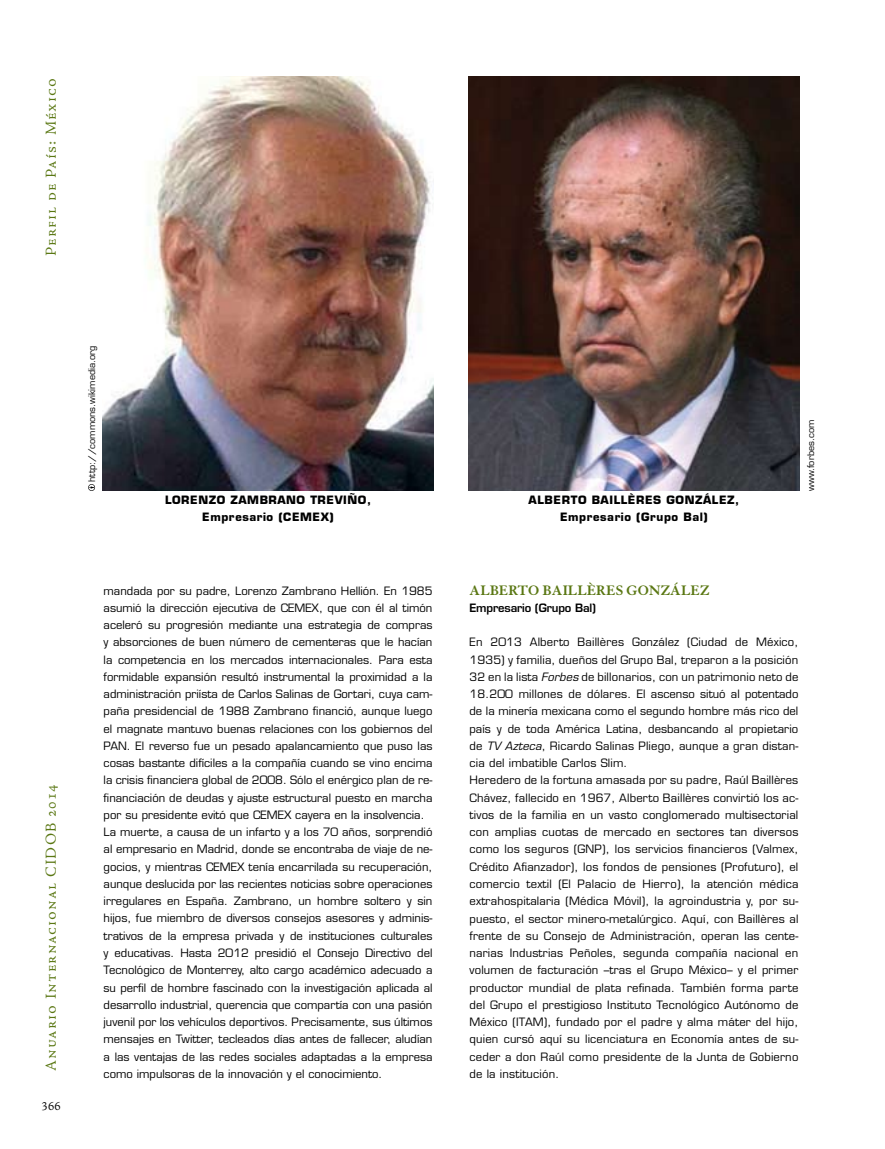
<style>
.page{position:relative;width:885px;height:1149px;background:#fff}
.page>*{position:absolute;margin:0;border:0;box-sizing:border-box;transform-origin:0 0}
.t1{font:15px "Adobe Jenson Pro Lt Capt";letter-spacing:.07em;color:#5a7713}
.t2{font:700 15px "Granjon";color:#5a7713}
.t3{font:12px "Adobe Jenson Pro Lt Capt";color:#000}
.t4{font:11.25px/17.2px "Eurostile";color:#000}
.t5{font:700 11.25px/17.2px "Eurostile";letter-spacing:.05em;color:#000;text-align:center}
.t6{font:600 11.25px "Eurostile";letter-spacing:-.015em;color:#000}
.t7{font:9px "Eurostile";color:#000}
.s1{font-style:italic}
</style>
<div class="page">
<img style="left:102px;top:77px;width:332px;height:414px">
<svg style="left:88px;top:484px;width:7px;height:7px"></svg>
<img style="left:468px;top:77px;width:331px;height:414px">
<h1 class="t1" style="left:42px;top:256px;width:179px;rotate:-90deg">Perfil de País: México</h1>
<h1 class="t1" style="left:42px;top:1070px;width:288px;rotate:-90deg">Anuario Internacional CIDOB 2014</h1>
<p class="t3" style="left:42px;top:1098px;width:21px">366</p>
<p class="t7" style="left:86px;top:481px;width:138px;rotate:-90deg">http://commons.wikimedia.org</p>
<p class="t5" style="left:165px;top:491px;width:207px">LORENZO ZAMBRANO TREVIÑO,<br>Empresario (CEMEX)</p>
<p class="t4" style="left:104px;top:581px;width:330px">mandada por su padre, Lorenzo Zambrano Hellión. En 1985 asumió la dirección ejecutiva de CEMEX, que con él al timón aceleró su progresión mediante una estrategia de compras y absorciones de buen número de cementeras que le hacían la competencia en los mercados internacionales. Para esta formidable expansión resultó instrumental la proximidad a la administración priísta de Carlos Salinas de Gortari, cuya cam&shy;paña presidencial de 1988 Zambrano financió, aunque luego el magnate mantuvo buenas relaciones con los gobiernos del PAN. El reverso fue un pesado apalancamiento que puso las cosas bastante difíciles a la compañía cuando se vino encima la crisis financiera global de 2008. Sólo el enérgico plan de re&shy;financiación de deudas y ajuste estructural puesto en marcha por su presidente evitó que CEMEX cayera en la insolvencia.<br>La muerte, a causa de un infarto y a los 70 años, sorprendió al empresario en Madrid, donde se encontraba de viaje de ne&shy;gocios, y mientras CEMEX tenía encarrilada su recuperación, aunque deslucida por las recientes noticias sobre operaciones irregulares en España. Zambrano, un hombre soltero y sin hijos, fue miembro de diversos consejos asesores y adminis&shy;trativos de la empresa privada y de instituciones culturales y educativas. Hasta 2012 presidió el Consejo Directivo del Tecnológico de Monterrey, alto cargo académico adecuado a su perfil de hombre fascinado con la investigación aplicada al desarrollo industrial, querencia que compartía con una pasión juvenil por los vehículos deportivos. Precisamente, sus últimos mensajes en Twitter, tecleados días antes de fallecer, aludían a las ventajas de las redes sociales adaptadas a la empresa como impulsoras de la innovación y el conocimiento.</p>
<p class="t5" style="left:528px;top:491px;width:212px">ALBERTO BAILLÈRES GONZÁLEZ,<br>Empresario (Grupo Bal)</p>
<p class="t7" style="left:805px;top:491px;width:72px;rotate:-90deg">www.forbes.com</p>
<h1 class="t2" style="left:469px;top:581px;width:241px">ALBERTO BAILLÈRES GONZÁLEZ</h1>
<p class="t6" style="left:469px;top:600px;width:128px">Empresario (Grupo Bal)</p>
<p class="t4" style="left:469px;top:633px;width:330px">En 2013 Alberto Baillères González (Ciudad de México, 1935) y familia, dueños del Grupo Bal, treparon a la posición 32 en la lista <span class="s1">Forbes</span> de billonarios, con un patrimonio neto de 18.200 millones de dólares. El ascenso situó al potentado de la minería mexicana como el segundo hombre más rico del país y de toda América Latina, desbancando al propietario de <span class="s1">TV Azteca</span>, Ricardo Salinas Pliego, aunque a gran distan&shy;cia del imbatible Carlos Slim.<br>Heredero de la fortuna amasada por su padre, Raúl Baillères Chávez, fallecido en 1967, Alberto Baillères convirtió los ac&shy;tivos de la familia en un vasto conglomerado multisectorial con amplias cuotas de mercado en sectores tan diversos como los seguros (GNP), los servicios financieros (Valmex, Crédito Afianzador), los fondos de pensiones (Profuturo), el comercio textil (El Palacio de Hierro), la atención médica extrahospitalaria (Médica Móvil), la agroindustria y, por su&shy;puesto, el sector minero-metalúrgico. Aquí, con Baillères al frente de su Consejo de Administración, operan las cente&shy;narias Industrias Peñoles, segunda compañía nacional en volumen de facturación –tras el Grupo México– y el primer productor mundial de plata refinada. También forma parte del Grupo el prestigioso Instituto Tecnológico Autónomo de México (ITAM), fundado por el padre y alma máter del hijo, quien cursó aquí su licenciatura en Economía antes de su&shy;ceder a don Raúl como presidente de la Junta de Gobierno de la institución.</p>
</div>
